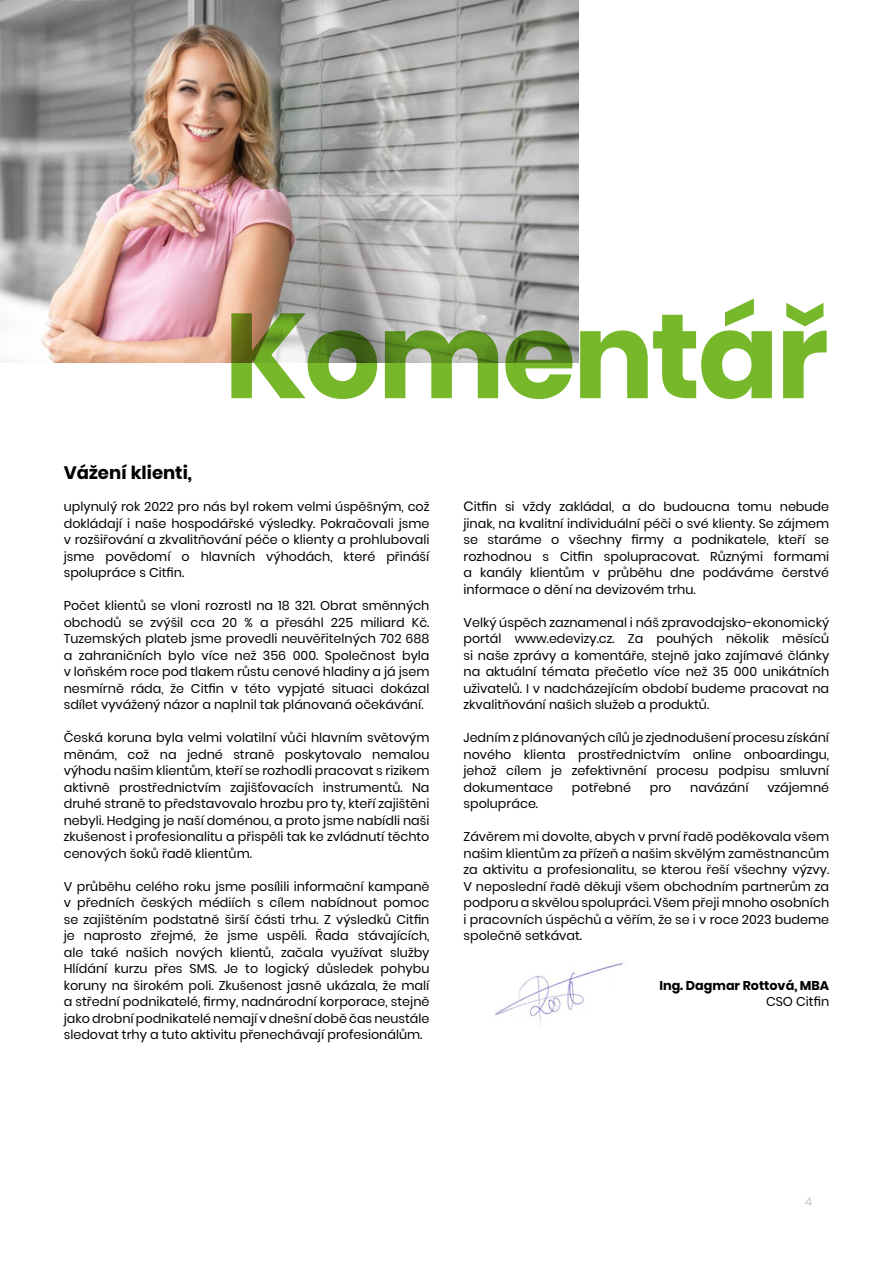
<style>
.page{position:relative;width:893px;height:1263px;background:#fff}
.page>*{position:absolute;margin:0;border:0;box-sizing:border-box;transform-origin:0 0}
.t1{font:700 120px "Poppins";letter-spacing:-.025em;color:#76b82a}
.t2{font:700 18px "Poppins";color:#000}
.t3{font:12.75px/16.5px "Poppins";color:#000;text-align:justify}
.t4{font:700 12.75px "Poppins";color:#000}
.t5{font:12px "Poppins";color:#c6c6c6}
.s1{font-size:13.5px}
</style>
<div class="page">
<img style="left:495px;top:962px;width:128px;height:64px">
<img style="left:0;top:0;width:578px;height:362px">
<h1 class="t1" style="left:224px;top:287px;width:605px">Komentář</h1>
<h2 class="t2" style="left:64px;top:462px;width:130px">Vážení klienti,</h2>
<p class="t3" style="left:64px;top:498px;width:367px">uplynulý rok 2022 pro nás byl rokem velmi úspěšným, což dokládají i naše hospodářské výsledky. Pokračovali jsme v rozšiřování a zkvalitňování péče o klienty a prohlubovali jsme povědomí o hlavních výhodách, které přináší spolupráce s Citfin.</p>
<p class="t3" style="left:64px;top:597px;width:367px">Počet klientů se vloni rozrostl na 18 321. Obrat směnných obchodů se zvýšil cca 20 % a přesáhl 225 miliard Kč.<br>Tuzemských plateb jsme provedli neuvěřitelných 702 688 a zahraničních bylo více než 356 000. Společnost byla v loňském roce pod tlakem růstu cenové hladiny a já jsem nesmírně ráda, že Citfin v této vypjaté situaci dokázal sdílet vyvážený názor a naplnil tak plánovaná očekávání.</p>
<p class="t3" style="left:64px;top:729px;width:367px">Česká koruna byla velmi volatilní vůči hlavním světovým měnám, což na jedné straně poskytovalo nemalou výhodu našim klientům, kteří se rozhodli pracovat s rizikem aktivně prostřednictvím zajišťovacích instrumentů. Na druhé straně to představovalo hrozbu pro ty, kteří zajištěni nebyli. Hedging je naší doménou, a proto jsme nabídli naši zkušenost i profesionalitu a přispěli tak ke zvládnutí těchto cenových šoků řadě klientům.</p>
<p class="t3" style="left:64px;top:878px;width:367px">V průběhu celého roku jsme posílili informační kampaně v předních českých médiích s cílem nabídnout pomoc se zajištěním podstatně širší části trhu. Z výsledků Citfin je naprosto zřejmé, že jsme uspěli. Řada stávajících, ale také našich nových klientů, začala využívat služby Hlídání kurzu přes SMS. Je to logický důsledek pohybu koruny na širokém poli. Zkušenost jasně ukázala, že malí a střední podnikatelé, firmy, nadnárodní korporace, stejně jako drobní podnikatelé nemají v dnešní době čas neustále sledovat trhy a tuto aktivitu přenechávají profesionálům.</p>
<p class="t3" style="left:463px;top:499px;width:367px"><span class="s1">C</span>itfin si vždy zakládal, a do budoucna tomu nebude jinak, na kvalitní individuální péči o své klienty. Se zájmem se staráme o všechny firmy a podnikatele, kteří se rozhodnou s Citfin spolupracovat. Různými formami a kanály klientům v průběhu dne podáváme čerstvé informace o dění na devizovém trhu.</p>
<p class="t3" style="left:463px;top:614px;width:367px">Velký úspěch zaznamenal i náš zpravodajsko-ekonomický portál www.edevizy.cz. Za pouhých několik měsíců si naše zprávy a komentáře, stejně jako zajímavé články na aktuální témata přečetlo více než 35 000 unikátních uživatelů. I v nadcházejícím období budeme pracovat na zkvalitňování našich služeb a produktů.</p>
<p class="t3" style="left:463px;top:729px;width:367px">Jedním z plánovaných cílů je zjednodušení procesu získání nového klienta prostřednictvím online onboardingu, jehož cílem je zefektivnění procesu podpisu smluvní dokumentace</p>
<p class="t3" style="left:572px;top:779px;width:61px">potřebné</p>
<p class="t3" style="left:650px;top:779px;width:23px">pro</p>
<p class="t3" style="left:690px;top:779px;width:60px">navázání</p>
<p class="t3" style="left:767px;top:779px;width:63px">vzájemné</p>
<p class="t3" style="left:463px;top:795px;width:76px">spolupráce.</p>
<p class="t3" style="left:463px;top:828px;width:367px">Závěrem mi dovolte, abych v první řadě poděkovala všem našim klientům za přízeň a našim skvělým zaměstnancům za aktivitu a profesionalitu, se kterou řeší všechny výzvy.<br>V neposlední řadě děkuji všem obchodním partnerům za podporu a skvělou spolupráci. Všem přeji mnoho osobních i pracovních úspěchů a věřím, že se i v roce 2023 budeme společně setkávat.</p>
<p class="t4" style="left:659px;top:978px;width:171px">Ing. Dagmar Rottová, MBA</p>
<p class="t3" style="left:766px;top:993px;width:65px">CSO Citfin</p>
<p class="t5" style="left:805px;top:1194px;width:9px">4</p>
</div>
